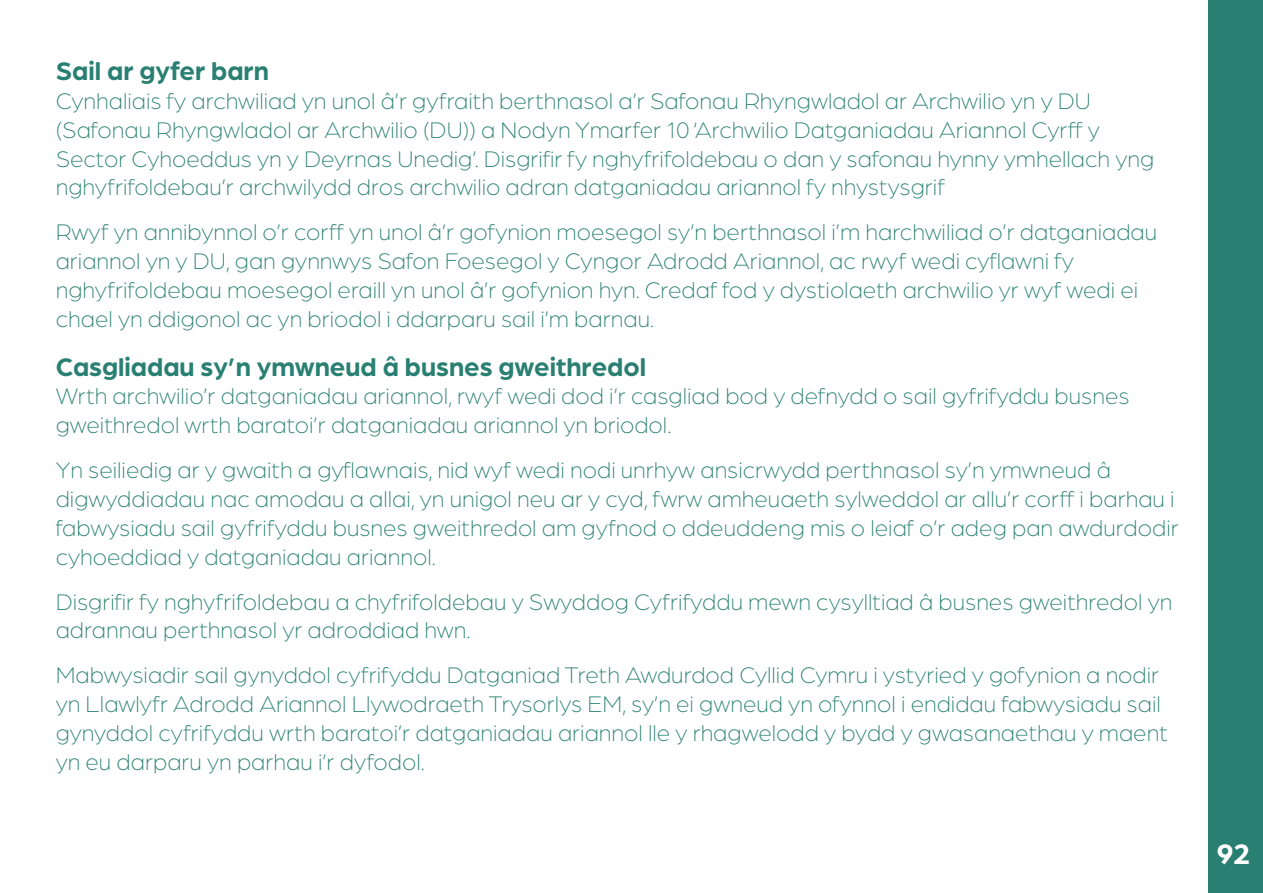
<style>
.page{position:relative;width:1263px;height:893px;background:#fff}
.page>*{position:absolute;margin:0;border:0;box-sizing:border-box;transform-origin:0 0}
.t1{font:700 30px "Arboria";color:#fff}
.t2{font:700 27px "Arboria";color:#298072}
.t3{font:300 24px/28.8px "Arboria";color:#298072}
</style>
<div class="page">
<div style="left:1209px;top:0;width:54px;height:893px;background:#298072"></div>
<p class="t2" style="left:56px;top:53px;width:215px">Sail ar gyfer barn</p>
<p class="t3" style="left:56px;top:86px;width:1100px">Cynhaliais fy archwiliad yn unol â’r gyfraith berthnasol a’r Safonau Rhyngwladol ar Archwilio yn y DU (Safonau Rhyngwladol ar Archwilio (DU)) a Nodyn Ymarfer 10 ‘Archwilio Datganiadau Ariannol Cyrff y Sector Cyhoeddus yn y Deyrnas Unedig’. Disgrifir fy nghyfrifoldebau o dan y safonau hynny ymhellach yng nghyfrifoldebau’r archwilydd dros archwilio adran datganiadau ariannol fy nhystysgrif</p>
<p class="t3" style="left:56px;top:217px;width:1103px">Rwyf yn annibynnol o’r corff yn unol â’r gofynion moesegol sy’n berthnasol i’m harchwiliad o’r datganiadau ariannol yn y DU, gan gynnwys Safon Foesegol y Cyngor Adrodd Ariannol, ac rwyf wedi cyflawni fy nghyfrifoldebau moesegol eraill yn unol â’r gofynion hyn. Credaf fod y dystiolaeth archwilio yr wyf wedi ei chael yn ddigonol ac yn briodol i ddarparu sail i’m barnau.</p>
<p class="t2" style="left:56px;top:348px;width:592px">Casgliadau sy’n ymwneud â busnes gweithredol</p>
<p class="t3" style="left:56px;top:381px;width:1075px">Wrth archwilio’r datganiadau ariannol, rwyf wedi dod i’r casgliad bod y defnydd o sail gyfrifyddu busnes gweithredol wrth baratoi’r datganiadau ariannol yn briodol.</p>
<p class="t3" style="left:56px;top:455px;width:1124px">Yn seiliedig ar y gwaith a gyflawnais, nid wyf wedi nodi unrhyw ansicrwydd perthnasol sy’n ymwneud â digwyddiadau nac amodau a allai, yn unigol neu ar y cyd, fwrw amheuaeth sylweddol ar allu’r corff i barhau i fabwysiadu sail gyfrifyddu busnes gweithredol am gyfnod o ddeuddeng mis o leiaf o’r adeg pan awdurdodir cyhoeddiad y datganiadau ariannol.</p>
<p class="t3" style="left:56px;top:586px;width:1118px">Disgrifir fy nghyfrifoldebau a chyfrifoldebau y Swyddog Cyfrifyddu mewn cysylltiad â busnes gweithredol yn adrannau perthnasol yr adroddiad hwn.</p>
<p class="t3" style="left:56px;top:660px;width:1114px">Mabwysiadir sail gynyddol cyfrifyddu Datganiad Treth Awdurdod Cyllid Cymru i ystyried y gofynion a nodir yn Llawlyfr Adrodd Ariannol Llywodraeth Trysorlys EM, sy’n ei gwneud yn ofynnol i endidau fabwysiadu sail gynyddol cyfrifyddu wrth baratoi’r datganiadau ariannol lle y rhagwelodd y bydd y gwasanaethau y maent yn eu darparu yn parhau i’r dyfodol.</p>
<p class="t1" style="left:1216px;top:833px;width:36px">92</p>
</div>
